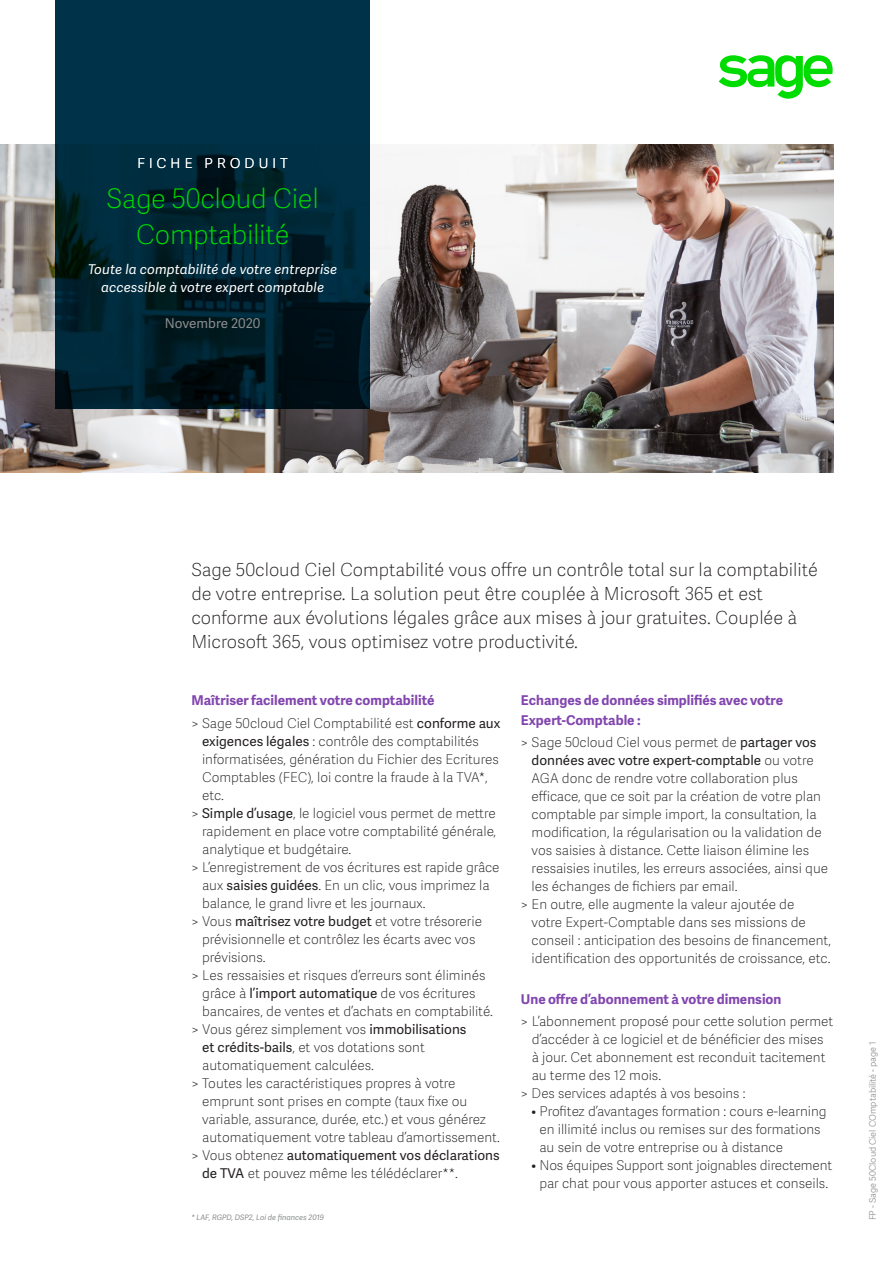
<style>
.page{position:relative;width:893px;height:1263px;background:#fff}
.page>*{position:absolute;margin:0;border:0;box-sizing:border-box;transform-origin:0 0}
.Boxed_Header__Short{font:27px/36px "Adelle Sans SAGE Th";letter-spacing:-.01em;color:#00dc00;text-align:center}
.Chapo_Mid_Cyan{font:18px/24px "Adelle Sans SAGE Th";color:#231f20}
.Boxed_Title___LongFo{font:18px "Adelle Sans SAGE Th";letter-spacing:.2em;color:#fff}
.Body_8pt{font:13.5px/18px "Adelle Sans SAGE Th";color:#231f20}
.Intertitre_bleu_rect{font:700 13.5px/19.5px "Adelle Sans SAGE";color:#8246af}
.Titre_header_Mid_Cya{font:italic 13.5px/18px "Adelle Sans SAGE";letter-spacing:.01em;color:#fff;text-align:center}
.Boxed_Header___LongF{font:13.5px "Adelle Sans SAGE";color:#888b8d}
.t1{font:9px "Adelle Sans SAGE Lt";color:#888b8d}
.Ligne_titre__gauche{font:italic 7.5px "Adelle Sans SAGE";color:#888b8d}
.s1{font-family:"Adelle Sans SAGE"}
</style>
<div class="page">
<img style="left:0;top:145px;width:833px;height:327px">
<svg style="left:719px;top:55px;width:114px;height:44px"></svg>
<svg style="left:55px;top:0;width:315px;height:408px;background:#002738"></svg>
<p class="Boxed_Title___LongFo" style="left:137px;top:148px;width:152px">fiche produit</p>
<p class="Boxed_Header__Short" style="left:106px;top:180px;width:214px">Sage 50cloud Ciel<br>Comptabilité</p>
<p class="Titre_header_Mid_Cya" style="left:88px;top:260px;width:251px">Toute la comptabilité de votre entreprise accessible à votre expert comptable</p>
<p class="Boxed_Header___LongF" style="left:165px;top:313px;width:97px">Novembre 2020</p>
<p class="Chapo_Mid_Cyan" style="left:191px;top:557px;width:628px">Sage 50cloud Ciel Comptabilité vous offre un contrôle total sur la comptabilité de votre entreprise. La solution peut être couplée à Microsoft 365 et est conforme aux évolutions légales grâce aux mises à jour gratuites. Couplée à Microsoft 365, vous optimisez votre productivité.</p>
<p class="Intertitre_bleu_rect" style="left:191px;top:690px;width:245px">Maîtriser facilement votre comptabilité</p>
<p class="Body_8pt" style="left:202px;top:713px;width:300px;text-indent:-11px">&gt; Sage 50cloud Ciel Comptabilité est <span class="s1">conforme aux exigences légales</span> : contrôle des comptabilités informatisées, génération du Fichier des Ecritures Comptables (FEC), loi contre la fraude à la TVA*, etc.</p>
<p class="Body_8pt" style="left:202px;top:803px;width:296px;text-align:justify;text-indent:-11px">&gt; <span class="s1">Simple d’usage</span>, le logiciel vous permet de mettre rapidement en place votre comptabilité générale, analytique et budgétaire.</p>
<p class="Body_8pt" style="left:202px;top:857px;width:299px;text-indent:-11px">&gt; L’enregistrement de vos écritures est rapide grâce aux <span class="s1">saisies guidées</span>. En un clic, vous imprimez la balance, le grand livre et les journaux.</p>
<p class="Body_8pt" style="left:202px;top:911px;width:281px;text-indent:-11px">&gt; Vous <span class="s1">maîtrisez votre budget</span> et votre trésorerie prévisionnelle et contrôlez les écarts avec vos prévisions.</p>
<p class="Body_8pt" style="left:202px;top:965px;width:292px;text-indent:-11px">&gt; Les ressaisies et risques d’erreurs sont éliminés grâce à <span class="s1">l’import automatique</span> de vos écritures bancaires, de ventes et d’achats en comptabilité.</p>
<p class="Body_8pt" style="left:202px;top:1019px;width:266px;text-indent:-11px">&gt; Vous gérez simplement vos <span class="s1">immobilisations et crédits-bails</span>, et vos dotations sont automatiquement calculées.</p>
<p class="Body_8pt" style="left:202px;top:1073px;width:299px;text-indent:-11px">&gt; Toutes les caractéristiques propres à votre emprunt sont prises en compte (taux fixe ou variable, assurance, durée, etc.) et vous générez automatiquement votre tableau d’amortissement.</p>
<p class="Body_8pt" style="left:202px;top:1145px;width:299px;text-indent:-11px">&gt; Vous obtenez <span class="s1">automatiquement vos déclarations de TVA</span> et pouvez même les télédéclarer**.</p>
<p class="Ligne_titre__gauche" style="left:191px;top:1212px;width:134px">* LAF, RGPD, DSP2, Loi de finances 2019</p>
<p class="Intertitre_bleu_rect" style="left:521px;top:690px;width:264px">Echanges de données simplifiés avec votre<br>Expert-Comptable :</p>
<p class="Body_8pt" style="left:532px;top:733px;width:298px;text-indent:-11px">&gt; Sage 50cloud Ciel vous permet de <span class="s1">partager vos données avec votre expert-comptable</span> ou votre AGA donc de rendre votre collaboration plus efficace, que ce soit par la création de votre plan comptable par simple import, la consultation, la modification, la régularisation ou la validation de vos saisies à distance. Cette liaison élimine les ressaisies inutiles, les erreurs associées, ainsi que les échanges de fichiers par email.</p>
<p class="Body_8pt" style="left:532px;top:895px;width:301px;text-indent:-11px">&gt; En outre, elle augmente la valeur ajoutée de<br>votre Expert-Comptable dans ses missions de conseil : anticipation des besoins de financement, identification des opportunités de croissance, etc.</p>
<p class="Intertitre_bleu_rect" style="left:521px;top:989px;width:262px">Une offre d’abonnement à votre dimension</p>
<p class="Body_8pt" style="left:532px;top:1012px;width:303px;text-indent:-11px">&gt; L’abonnement proposé pour cette solution permet d’accéder à ce logiciel et de bénéficier des mises à jour. Cet abonnement est reconduit tacitement au terme des 12 mois.</p>
<p class="Body_8pt" style="left:521px;top:1084px;width:226px">&gt; Des services adaptés à vos besoins :</p>
<p class="Body_8pt" style="left:539px;top:1102px;width:289px;text-indent:-8px">• Profitez d’avantages formation : cours e-learning en illimité inclus ou remises sur des formations au sein de votre entreprise ou à distance</p>
<p class="Body_8pt" style="left:531px;top:1156px;width:302px;text-align:center">• Nos équipes Support sont joignables directement par chat pour vous apporter astuces et conseils.</p>
<p class="t1" style="left:866px;top:1220px;width:181px;rotate:-90deg">FP - Sage 50Cloud Ciel COmptabilité - page 1</p>
</div>
